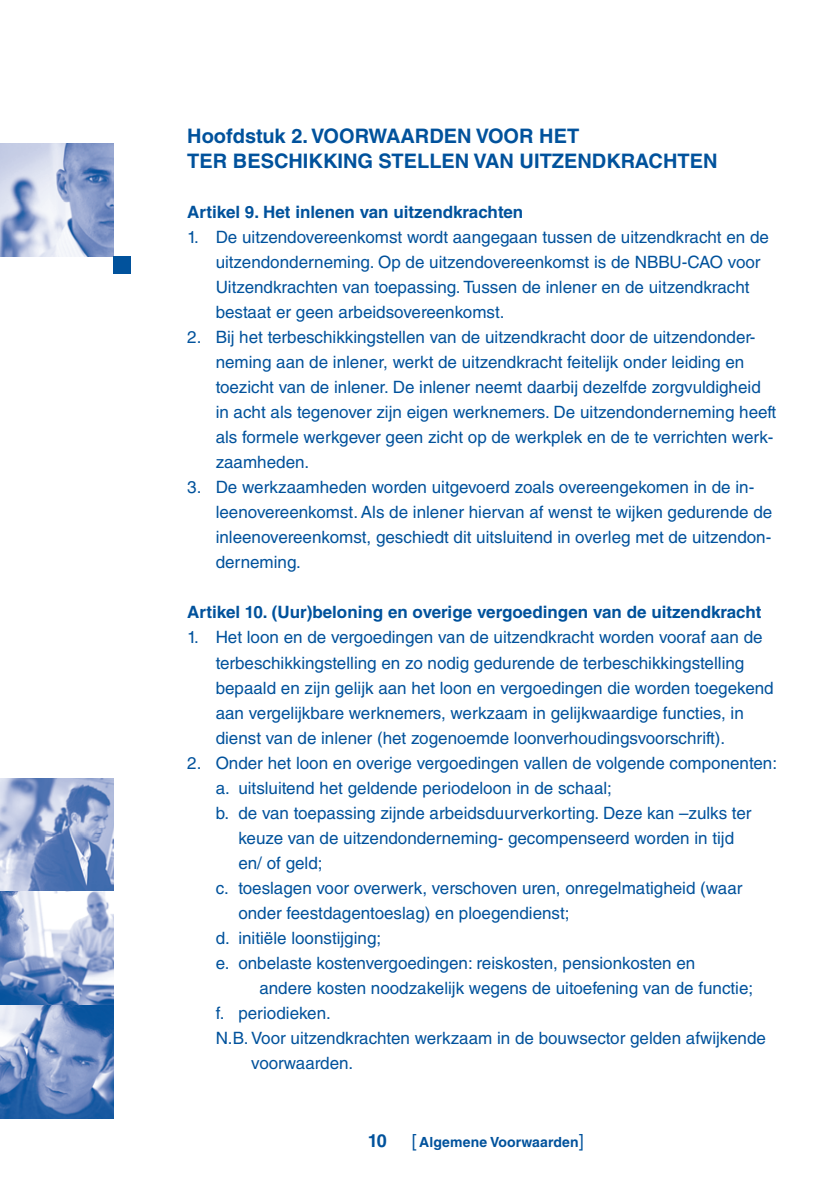
<style>
.page{position:relative;width:840px;height:1191px;background:#fff}
.page>*{position:absolute;margin:0;border:0;box-sizing:border-box;transform-origin:0 0}
.t1{font:700 20px "Helvetica LT Std";color:#01529c}
.t2{font:700 18px "Helvetica LT Std";color:#01529c}
.t3{font:17px/25px "Helvetica LT Std";color:#01529c}
.t4{font:700 17px "Helvetica LT Std";color:#01529c}
.t5{font:700 14px "Helvetica LT Std";letter-spacing:.01em;color:#01529c}
.s1{font-weight:400;font-size:18px}
</style>
<div class="page">
<img style="left:0;top:778px;width:113px;height:113px">
<svg style="left:0;top:891px;width:113px;height:114px"></svg>
<svg style="left:0;top:1005px;width:113px;height:113px"></svg>
<img style="left:0;top:143px;width:113px;height:114px">
<div style="left:113px;top:257px;width:17px;height:17px;background:#01529c"></div>
<p class="t1" style="left:187px;top:124px;width:152px">Hoofdstuk 2. VOOR</p>
<p class="t1" style="left:368px;top:124px;width:61px">WAARDE</p>
<p class="t1" style="left:457px;top:124px;width:47px">N VOOR</p>
<p class="t1" style="left:539px;top:124px;width:14px">HET</p>
<p class="t1" style="left:187px;top:149px;width:14px">TER</p>
<p class="t1" style="left:233px;top:149px;width:29px">BESCH</p>
<p class="t1" style="left:303px;top:149px;width:89px">IKKING STELLE</p>
<p class="t1" style="left:454px;top:149px;width:152px">N VAN UITZENDKR</p>
<p class="t1" style="left:634px;top:149px;width:28px">ACHTE</p>
<p class="t1" style="left:702px;top:149px;width:16px">N</p>
<p class="t4" style="left:187px;top:202px;width:337px">Artikel 9. Het inlenen van uitzendkrachten</p>
<p class="t3" style="left:215px;top:225px;width:554px;text-indent:-28px">1. De uitzendovereenkomst wordt aangegaan tussen de uitzendkracht en de uitzendonderneming. Op de uitzendovereenkomst is de NBBU-CAO voor Uitzendkrachten van toepassing. Tussen de inlener en de uitzendkracht bestaat er geen arbeidsovereenkomst.</p>
<p class="t3" style="left:215px;top:325px;width:562px;text-indent:-28px">2. Bij het terbeschikkingstellen van de uitzendkracht door de uitzendonder&shy;neming aan de inlener, werkt de uitzendkracht feitelijk onder leiding en toezicht van de inlener. De inlener neemt daarbij dezelfde zorgvuldigheid in acht als tegenover zijn eigen werknemers. De uitzendonderneming heeft als formele werkgever geen zicht op de werkplek en de te verrichten werk&shy;zaamheden.</p>
<p class="t3" style="left:215px;top:475px;width:557px;text-indent:-28px">3. De werkzaamheden worden uitgevoerd zoals overeengekomen in de in&shy;leenovereenkomst. Als de inlener hiervan af wenst te wijken gedurende de inleenovereenkomst, geschiedt dit uitsluitend in overleg met de uitzendon&shy;derneming.</p>
<p class="t4" style="left:187px;top:602px;width:575px">Artikel 10. (Uur)beloning en overige vergoedingen van de uitzendkracht</p>
<p class="t3" style="left:215px;top:625px;width:559px;text-indent:-28px">1. Het loon en de vergoedingen van de uitzendkracht worden vooraf aan de terbeschikkingstelling en zo nodig gedurende de terbeschikkingstelling bepaald en zijn gelijk aan het loon en vergoedingen die worden toegekend aan vergelijkbare werknemers, werkzaam in gelijkwaardige functies, in dienst van de inlener (het zogenoemde loonverhoudingsvoorschrift).</p>
<p class="t3" style="left:187px;top:750px;width:591px">2. Onder het loon en overige vergoedingen vallen de volgende componenten:</p>
<p class="t3" style="left:215px;top:775px;width:397px">a. uitsluitend het geldende periodeloon in de schaal;</p>
<p class="t3" style="left:215px;top:800px;width:537px">b. de van toepassing zijnde arbeidsduurverkorting. Deze kan –zulks ter</p>
<p class="t3" style="left:238px;top:825px;width:497px">keuze van de uitzendonderneming- gecompenseerd worden in tijd</p>
<p class="t3" style="left:238px;top:850px;width:86px">en/ of geld;</p>
<p class="t3" style="left:215px;top:875px;width:528px">c. toeslagen voor overwerk, verschoven uren, onregelmatigheid (waar</p>
<p class="t3" style="left:238px;top:900px;width:332px">onder feestdagentoeslag) en ploegendienst;</p>
<p class="t3" style="left:215px;top:925px;width:167px">d. initiële loonstijging;</p>
<p class="t3" style="left:215px;top:950px;width:481px">e. onbelaste kostenvergoedingen: reiskosten, pensionkosten en</p>
<p class="t3" style="left:259px;top:975px;width:495px">andere kosten noodzakelijk wegens de uitoefening van de functie;</p>
<p class="t3" style="left:215px;top:1000px;width:117px">f. periodieken.</p>
<p class="t3" style="left:215px;top:1025px;width:551px">N.B. Voor uitzendkrachten werkzaam in de bouwsector gelden afwijkende</p>
<p class="t3" style="left:251px;top:1050px;width:103px">voorwaarden.</p>
<p class="t2" style="left:367px;top:1129px;width:21px">10</p>
<p class="t5" style="left:411px;top:1133px;width:173px"><span class="s1">[</span> Algemene Voorwaarden<span class="s1">]</span></p>
</div>
